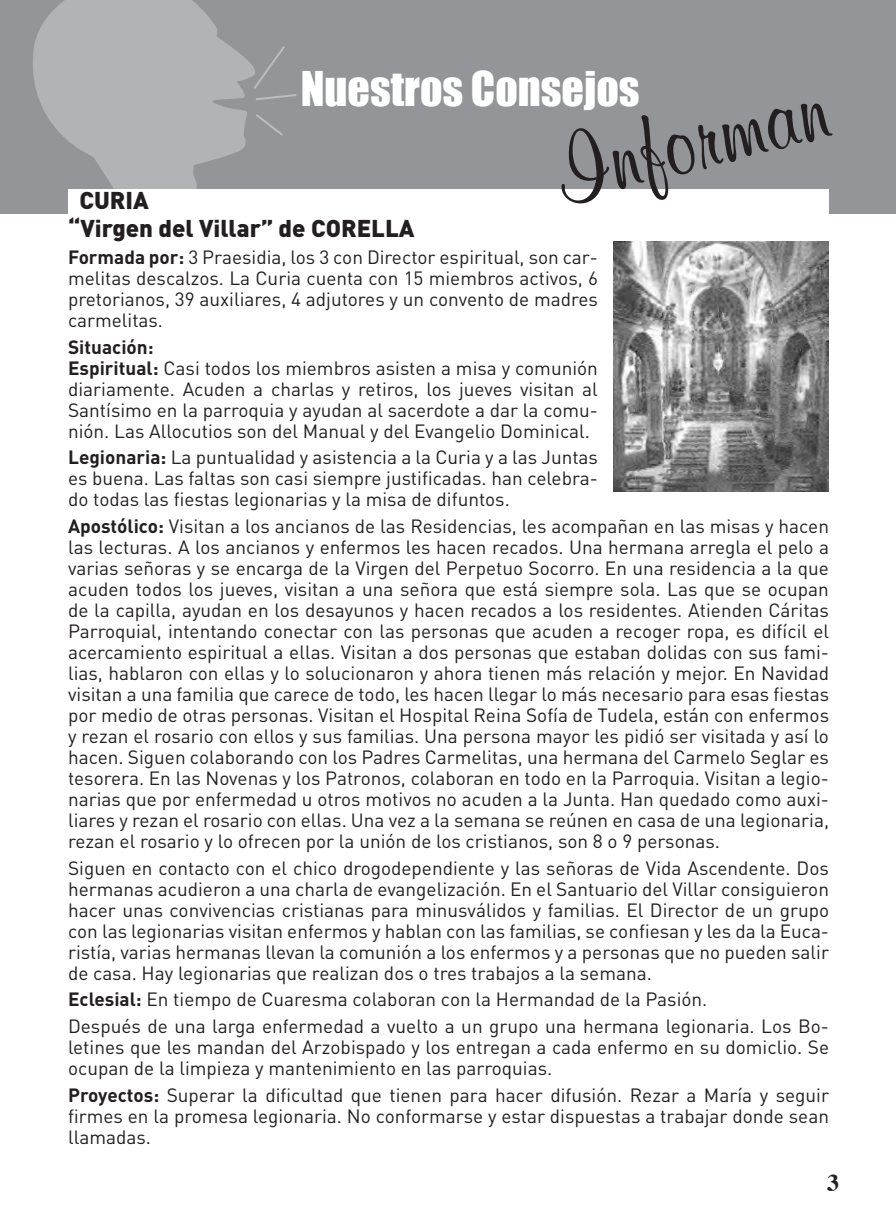
<style>
.page{position:relative;width:896px;height:1219px;background:#fff}
.page>*{position:absolute;margin:0;border:0;box-sizing:border-box;transform-origin:0 0}
.t1{font:100px "Mural Script DTC";color:#231f20}
.t2{font:44px "Impact";color:#fff}
.t3{font:900 24px "DIN";color:#231f20}
.t4{font:700 24px "Times";color:#231f20}
.t5{font:19px/21px "DIN";color:#231f20;text-align:justify}
.t6{font:700 19px "DIN";color:#231f20}
.s1{font-weight:700}
</style>
<div class="page">
<div style="left:0;top:0;width:896px;height:213px;background:#939598"></div>
<svg style="left:269px;top:46px;width:27px;height:53px"></svg>
<svg style="left:269px;top:124px;width:14px;height:12px"></svg>
<svg style="left:26px;top:0;width:243px;height:214px;fill:#b2b3b7"></svg>
<div style="left:68px;top:189px;width:761px;height:972px;background:#fff"></div>
<img style="left:613px;top:242px;width:215px;height:249px">
<p class="t2" style="left:301px;top:62px;width:340px">Nuestros Consejos</p>
<p class="t1" style="left:544px;top:117px;width:278px;rotate:-14deg">Informan</p>
<p class="t3" style="left:79px;top:184px;width:71px">CURIA</p>
<p class="t3" style="left:68px;top:213px;width:348px">“Virgen del Villar” de CORELLA</p>
<p class="t5" style="left:68px;top:246px;width:531px"><span class="s1">Formada por:</span> 3 Praesidia, los 3 con Director espiritual, son car&shy;melitas descalzos. La Curia cuenta con 15 miembros activos, 6 pretorianos, 39 auxiliares, 4 adjutores y un convento de madres carmelitas.</p>
<p class="t6" style="left:68px;top:335px;width:87px">Situación:</p>
<p class="t5" style="left:68px;top:357px;width:531px"><span class="s1">Espiritual:</span> Casi todos los miembros asisten a misa y comunión diariamente. Acuden a charlas y retiros, los jueves visitan al Santísimo en la parroquia y ayudan al sacerdote a dar la comu&shy;nión. Las Allocutios son del Manual y del Evangelio Dominical.</p>
<p class="t5" style="left:68px;top:447px;width:531px"><span class="s1">Legionaria:</span> La puntualidad y asistencia a la Curia y a las Juntas es buena. Las faltas son casi siempre justificadas. han celebra&shy;do todas las fiestas legionarias y la misa de difuntos.</p>
<p class="t5" style="left:68px;top:515px;width:762px"><span class="s1">Apostólico:</span> Visitan a los ancianos de las Residencias, les acompañan en las misas y hacen las lecturas. A los ancianos y enfermos les hacen recados. Una hermana arregla el pelo a varias señoras y se encarga de la Virgen del Perpetuo Socorro. En una residencia a la que acuden todos los jueves, visitan a una señora que está siempre sola. Las que se ocupan de la capilla, ayudan en los desayunos y hacen recados a los residentes. Atienden Cáritas Parroquial, intentando conectar con las personas que acuden a recoger ropa, es difícil el acercamiento espiritual a ellas. Visitan a dos personas que estaban dolidas con sus fami&shy;lias, hablaron con ellas y lo solucionaron y ahora tienen más relación y mejor. En Navidad visitan a una familia que carece de todo, les hacen llegar lo más necesario para esas fiestas por medio de otras personas. Visitan el Hospital Reina Sofía de Tudela, están con enfermos y rezan el rosario con ellos y sus familias. Una persona mayor les pidió ser visitada y así lo hacen. Siguen colaborando con los Padres Carmelitas, una hermana del Carmelo Seglar es tesorera. En las Novenas y los Patronos, colaboran en todo en la Parroquia. Visitan a legio&shy;narias que por enfermedad u otros motivos no acuden a la Junta. Han quedado como auxi&shy;liares y rezan el rosario con ellas. Una vez a la semana se reúnen en casa de una legionaria, rezan el rosario y lo ofrecen por la unión de los cristianos, son 8 o 9 personas.</p>
<p class="t5" style="left:68px;top:857px;width:762px">Siguen en contacto con el chico drogodependiente y las señoras de Vida Ascendente. Dos hermanas acudieron a una charla de evangelización. En el Santuario del Villar consiguieron hacer unas convivencias cristianas para minusválidos y familias. El Director de un grupo con las legionarias visitan enfermos y hablan con las familias, se confiesan y les da la Euca&shy;ristía, varias hermanas llevan la comunión a los enfermos y a personas que no pueden salir de casa. Hay legionarias que realizan dos o tres trabajos a la semana.</p>
<p class="t5" style="left:68px;top:989px;width:641px"><span class="s1">Eclesial:</span> En tiempo de Cuaresma colaboran con la Hermandad de la Pasión.</p>
<p class="t5" style="left:68px;top:1015px;width:762px">Después de una larga enfermedad a vuelto a un grupo una hermana legionaria. Los Bo&shy;letines que les mandan del Arzobispado y los entregan a cada enfermo en su domiclio. Se ocupan de la limpieza y mantenimiento en las parroquias.</p>
<p class="t5" style="left:68px;top:1084px;width:762px"><span class="s1">Proyectos:</span> Superar la dificultad que tienen para hacer difusión. Rezar a María y seguir firmes en la promesa legionaria. No conformarse y estar dispuestas a trabajar donde sean llamadas.</p>
<p class="t4" style="left:827px;top:1168px;width:13px">3</p>
</div>
